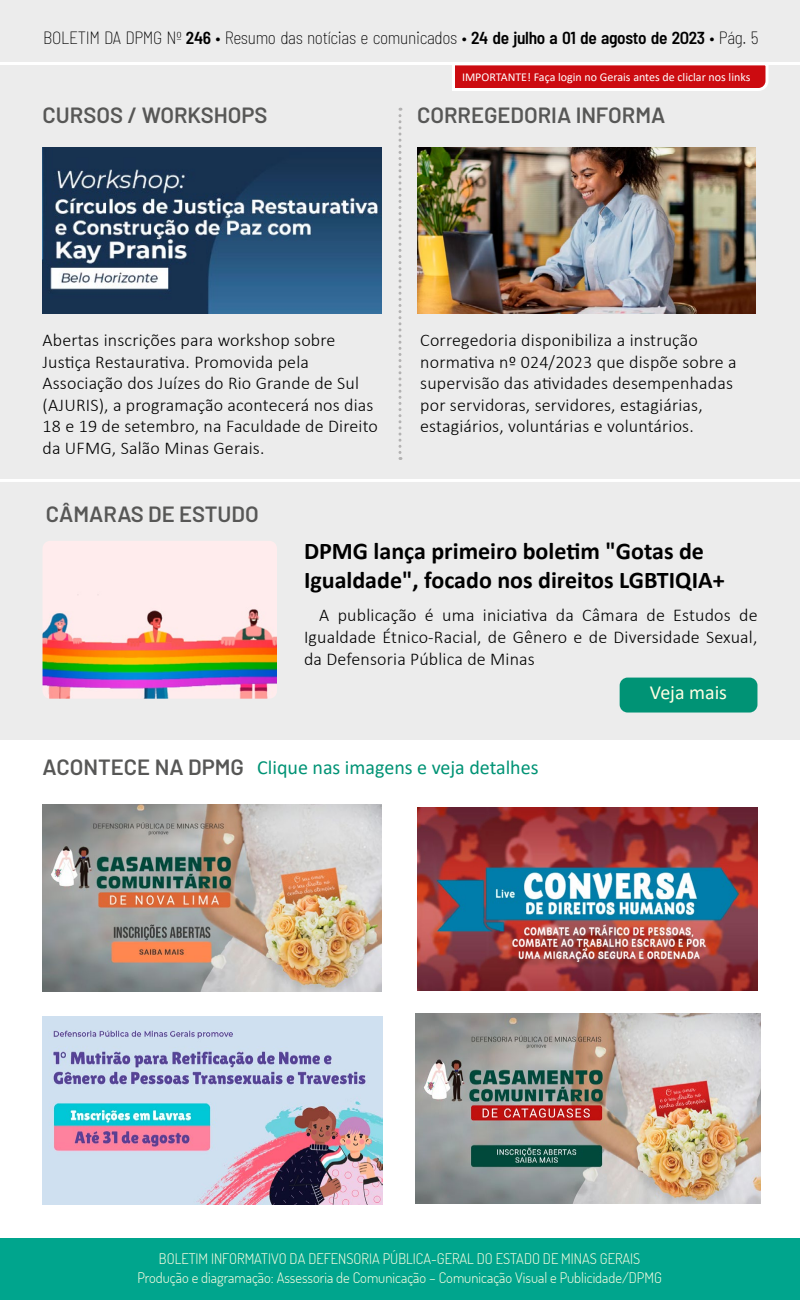
<style>
.page{position:relative;width:800px;height:1300px;background:#fff}
.page>*{position:absolute;margin:0;border:0;box-sizing:border-box;transform-origin:0 0}
.t1{font:700 24px/28.8px "Calibri";color:#000}
.t2{font:600 22px "Barlow";color:#575756}
.t3{font:20px "Calibri";color:#009375}
.t4{font:20px "Calibri";color:#ffffe4}
.t5{font:300 18px/21.6px "Calibri";letter-spacing:.01em;color:#000}
.t6{font:200 semi-condensed 17.3px "Barlow";letter-spacing:-.02em;color:#000}
.t7{font:300 14.6px/19px "Dosis";color:#ffffe4;text-align:center}
.t8{font:12px "Calibri";color:#fff}
.s1{font-weight:600}
.s2{font-family:"Barlow";font-weight:600;font-size:22px;color:#575756}
</style>
<div class="page">
<div style="left:0;top:0;width:800px;height:740px;background:#ececec"></div>
<div style="left:0;top:1238px;width:800px;height:62px;background:#00a58d"></div>
<img style="left:415px;top:1014px;width:346px;height:189px">
<img style="left:43px;top:805px;width:339px;height:186px">
<img style="left:43px;top:1016px;width:340px;height:189px">
<img style="left:417px;top:808px;width:340px;height:183px">
<hr style="left:0;top:62px;width:800px;height:3px;background:#fff">
<hr style="left:0;top:479px;width:800px;height:3px;background:#fff">
<svg style="left:398px;top:108px;width:4px;height:352px"></svg>
<img style="left:43px;top:148px;width:338px;height:166px">
<img style="left:417px;top:148px;width:338px;height:166px">
<div style="left:620px;top:678px;width:137px;height:35px;background:#009375;border-radius:8px"></div>
<img style="left:43px;top:541px;width:234px;height:158px">
<svg style="left:452px;top:65px;width:316px;height:26px;background:#d32f33"></svg>
<p class="t6" style="left:43px;top:26px;width:717px">BOLETIM DA DPMG Nº <span class="s1">246</span> • Resumo das notícias e comunicados • <span class="s1">24 de julho a 01 de agosto de 2O23</span> • Pág. 5</p>
<p class="t8" style="left:462px;top:69px;width:290px">IMPORTANTE! Faça login no Gerais antes de cliclar nos links</p>
<p class="t2" style="left:43px;top:99px;width:227px">CURSOS / WORKSHOPS</p>
<p class="t2" style="left:417px;top:99px;width:250px">CORREGEDORIA INFORMA</p>
<p class="t5" style="left:43px;top:329px;width:337px">Abertas inscrições para workshop sobre Justiça Restaurativa. Promovida pela Associação dos Juízes do Rio Grande de Sul (AJURIS), a programação acontecerá nos dias 18 e 19 de setembro, na Faculdade de Direito da UFMG, Salão Minas Gerais.</p>
<p class="t5" style="left:420px;top:329px;width:318px">Corregedoria disponibiliza a instrução normativa nº 024/2023 que dispõe sobre a supervisão das atividades desempenhadas por servidoras, servidores, estagiárias, estagiários, voluntárias e voluntários.</p>
<p class="t2" style="left:46px;top:497px;width:214px">CÂMARAS DE ESTUDO</p>
<h1 class="t1" style="left:304px;top:536px;width:422px">DPMG lança primeiro boletim "Gotas de<br>Igualdade", focado nos direitos LGBTIQIA+</h1>
<p class="t5" style="left:304px;top:604px;width:455px;text-align:justify;text-indent:15px">A publicação é uma iniciativa da Câmara de Estudos de Igualdade Étnico-Racial, de Gênero e de Diversidade Sexual, da Defensoria Pública de Minas</p>
<p class="t4" style="left:650px;top:679px;width:79px">Veja mais</p>
<p class="t3" style="left:43px;top:754px;width:498px"><span class="s2">ACONTECE NA DPMG</span> Clique nas imagens e veja detalhes</p>
<p class="t7" style="left:137px;top:1249px;width:526px">BOLETIM INFORMATIVO DA DEFENSORIA PÚBLICA-GERAL DO ESTADO DE MINAS GERAIS<br>Produção e diagramação: Assessoria de Comunicação – Comunicação Visual e Publicidade/DPMG</p>
</div>
